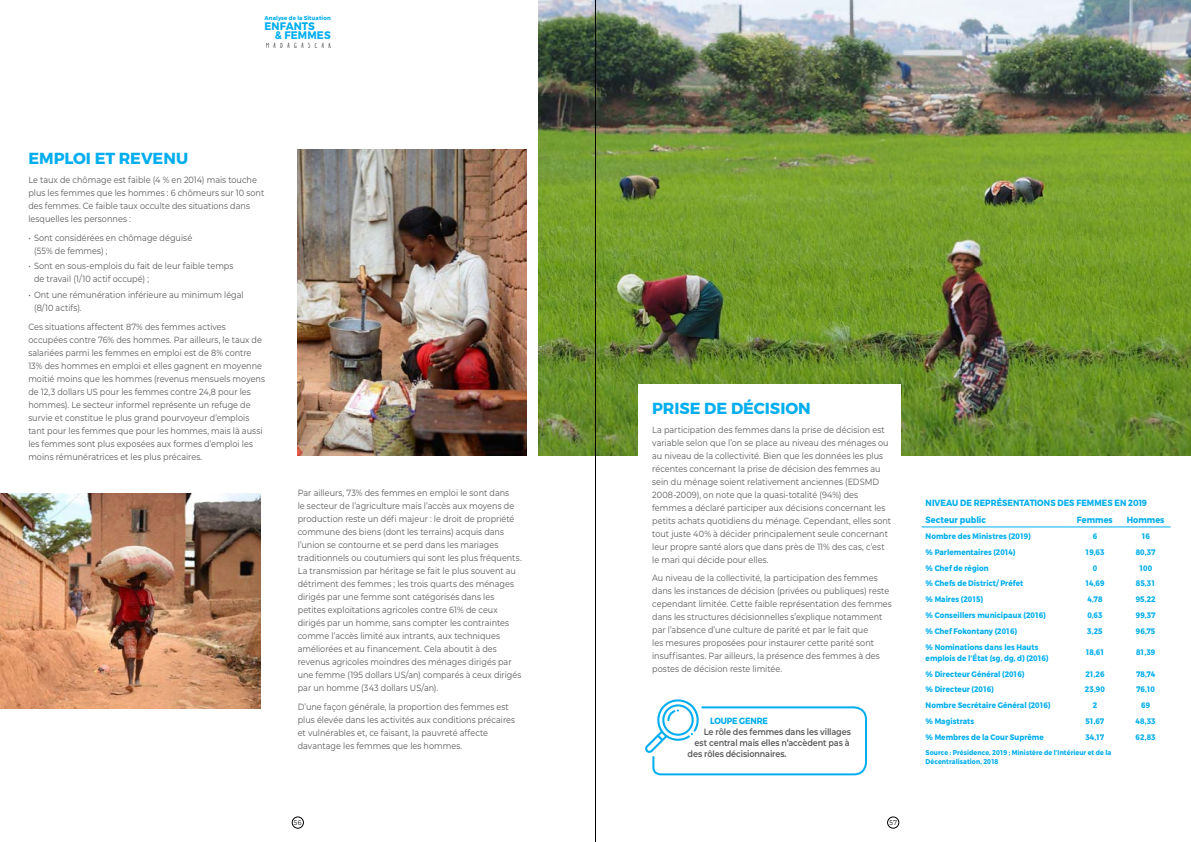
<style>
.page{position:relative;width:1191px;height:842px;background:#fff}
.page>*{position:absolute;margin:0;border:0;box-sizing:border-box;transform-origin:0 0}
.t1{font:700 16px "Montserrat";color:#00aeef}
.t2{font:700 10.9px/8.6px "Montserrat";letter-spacing:.015em;color:#00aeef;scale:.94 1}
.t3{font:9px/13px "Montserrat";color:#58595b;scale:.9 1}
.t4{font:600 9px "Montserrat";letter-spacing:-.015em;color:#58595b;scale:.9 1}
.t5{font:700 9px/16.8px "Montserrat";letter-spacing:.005em;color:#00aeef;scale:.9 1}
.t6{font:700 8px/11px "Montserrat";letter-spacing:.005em;color:#00aeef;scale:.9 1}
.t7{font:700 7px/9px "Montserrat";letter-spacing:.01em;color:#00aeef;scale:.9 1}
.t8{font:7px "Montserrat";color:#000;scale:.88 1}
.t9{font:6px "Super Fantastic";letter-spacing:.755em;color:#000}
.t10{font:700 5.8px "Montserrat";letter-spacing:.025em;color:#00aeef;scale:.94 1}
</style>
<div class="page">
<img style="left:0;top:493px;width:261px;height:216px">
<hr style="left:921px;top:527px;width:148px;height:1px;background:#00aeef">
<hr style="left:1069px;top:527px;width:51px;height:1px;background:#00aeef">
<hr style="left:1120px;top:527px;width:50px;height:1px;background:#00aeef">
<img style="left:298px;top:150px;width:229px;height:305px">
<img style="left:538px;top:0;width:653px;height:455px">
<div style="left:638px;top:384px;width:262px;height:194px;background:#fff"></div>
<svg style="left:645px;top:699px;width:222px;height:77px"></svg>
<div style="left:887px;top:817px;width:12px;height:11px;border:1px solid #000;border-radius:50%"></div>
<div style="left:292px;top:817px;width:11px;height:11px;border:1px solid #000;border-radius:50%"></div>
<hr style="left:595px;top:0;width:1px;height:842px;background:#000">
<p class="t10" style="left:264px;top:15px;width:72px">Analyse de la Situation</p>
<p class="t2" style="left:275px;top:22px;width:53px;text-indent:-10px">Enfants &amp; Femmes</p>
<p class="t9" style="left:266px;top:42px;width:66px">MADAGASCAR</p>
<h1 class="t1" style="left:28px;top:149px;width:161px">Emploi et revenu</h1>
<p class="t3" style="left:28px;top:173px;width:264px">Le taux de chômage est faible (4 % en 2014) mais touche plus les femmes que les hommes : 6 chômeurs sur 10 sont des femmes. Ce faible taux occulte des situations dans lesquelles les personnes :</p>
<p class="t3" style="left:34px;top:231px;width:177px;text-indent:-6px">• Sont considérées en chômage déguisé (55% de femmes) ;</p>
<p class="t3" style="left:34px;top:259px;width:223px;text-indent:-6px">• Sont en sous-emplois du fait de leur faible temps de travail (1/10 actif occupé) ;</p>
<p class="t3" style="left:34px;top:288px;width:234px;text-indent:-6px">• Ont une rémunération inférieure au minimum légal (8/10 actifs).</p>
<p class="t3" style="left:28px;top:320px;width:264px">Ces situations affectent 87% des femmes actives occupées contre 76% des hommes. Par ailleurs, le taux de salariées parmi les femmes en emploi est de 8% contre 13% des hommes en emploi et elles gagnent en moyenne moitié moins que les hommes (revenus mensuels moyens de 12,3 dollars US pour les femmes contre 24,8 pour les hommes). Le secteur informel représente un refuge de survie et constitue le plus grand pourvoyeur d’emplois tant pour les femmes que pour les hommes, mais là aussi les femmes sont plus exposées aux formes d’emploi les moins rémunératrices et les plus précaires.</p>
<p class="t3" style="left:298px;top:486px;width:250px">Par ailleurs, 73% des femmes en emploi le sont dans<br>le secteur de l’agriculture mais l’accès aux moyens de production reste un défi majeur : le droit de propriété commune des biens (dont les terrains) acquis dans l’union se contourne et se perd dans les mariages traditionnels ou coutumiers qui sont les plus fréquents.<br>La transmission par héritage se fait le plus souvent au détriment des femmes ; les trois quarts des ménages dirigés par une femme sont catégorisés dans les petites exploitations agricoles contre 61% de ceux dirigés par un homme, sans compter les contraintes comme l’accès limité aux intrants, aux techniques améliorées et au financement. Cela aboutit à des revenus agricoles moindres des ménages dirigés par une femme (195 dollars US/an) comparés à ceux dirigés par un homme (343 dollars US/an).</p>
<p class="t3" style="left:298px;top:700px;width:243px">D’une façon générale, la proportion des femmes est plus élevée dans les activités aux conditions précaires et vulnérables et, ce faisant, la pauvreté affecte davantage les femmes que les hommes.</p>
<h1 class="t1" style="left:652px;top:398px;width:160px">Prise de décision</h1>
<p class="t3" style="left:652px;top:423px;width:267px">La participation des femmes dans la prise de décision est variable selon que l’on se place au niveau des ménages ou au niveau de la collectivité. Bien que les données les plus récentes concernant la prise de décision des femmes au sein du ménage soient relativement anciennes (EDSMD 2008-2009), on note que la quasi-totalité (94%) des femmes a déclaré participer aux décisions concernant les petits achats quotidiens du ménage. Cependant, elles sont tout juste 40% à décider principalement seule concernant leur propre santé alors que dans près de 11% des cas, c’est le mari qui décide pour elles.</p>
<p class="t3" style="left:652px;top:571px;width:268px">Au niveau de la collectivité, la participation des femmes dans les instances de décision (privées ou publiques) reste cependant limitée. Cette faible représentation des femmes dans les structures décisionnelles s’explique notamment par l’absence d’une culture de parité et par le fait que<br>les mesures proposées pour instaurer cette parité sont insuffisantes. Par ailleurs, la présence des femmes à des postes de décision reste limitée.</p>
<p class="t5" style="left:710px;top:713px;width:66px">Loupe GENRE</p>
<p class="t4" style="left:703px;top:726px;width:165px">Le rôle des femmes dans les villages</p>
<p class="t4" style="left:694px;top:737px;width:174px">est central mais elles n’accèdent pas à</p>
<p class="t4" style="left:687px;top:748px;width:111px">des rôles décisionnaires.</p>
<p class="t8" style="left:294px;top:817px;width:10px">56</p>
<p class="t8" style="left:889px;top:817px;width:10px">57</p>
<p class="t5" style="left:925px;top:495px;width:248px">Niveau de représentations des femmes en 2019<br>Secteur public</p>
<p class="t5" style="left:1077px;top:511px;width:41px">Femmes</p>
<p class="t5" style="left:1126px;top:511px;width:43px">Hommes</p>
<p class="t6" style="left:925px;top:531px;width:118px">Nombre des Ministres (2019)</p>
<p class="t6" style="left:1092px;top:531px;width:6px">6</p>
<p class="t6" style="left:1141px;top:531px;width:11px">16</p>
<p class="t6" style="left:925px;top:546px;width:101px">% Parlementaires (2014)</p>
<p class="t6" style="left:1085px;top:546px;width:22px">19,63</p>
<p class="t6" style="left:1135px;top:546px;width:24px">80,37</p>
<p class="t6" style="left:925px;top:562px;width:71px">% Chef de région</p>
<p class="t6" style="left:1092px;top:562px;width:6px">0</p>
<p class="t6" style="left:1139px;top:562px;width:16px">100</p>
<p class="t6" style="left:925px;top:578px;width:110px">% Chefs de District/ Préfet</p>
<p class="t6" style="left:1085px;top:578px;width:23px">14,69</p>
<p class="t6" style="left:1135px;top:578px;width:23px">85,31</p>
<p class="t6" style="left:925px;top:594px;width:65px">% Maires (2015)</p>
<p class="t6" style="left:1087px;top:594px;width:18px">4,78</p>
<p class="t6" style="left:1135px;top:594px;width:24px">95,22</p>
<p class="t6" style="left:925px;top:610px;width:135px">% Conseillers municipaux (2016)</p>
<p class="t6" style="left:1087px;top:610px;width:18px">0,63</p>
<p class="t6" style="left:1135px;top:610px;width:23px">99,37</p>
<p class="t6" style="left:925px;top:626px;width:103px">% Chef Fokontany (2016)</p>
<p class="t6" style="left:1087px;top:626px;width:19px">3,25</p>
<p class="t6" style="left:1136px;top:626px;width:23px">96,75</p>
<p class="t6" style="left:925px;top:641px;width:138px">% Nominations dans les Hauts emplois de l’État (sg, dg, d) (2016)</p>
<p class="t6" style="left:1085px;top:647px;width:23px">18,61</p>
<p class="t6" style="left:1136px;top:647px;width:23px">81,39</p>
<p class="t6" style="left:925px;top:668px;width:111px">% Directeur Général (2016)</p>
<p class="t6" style="left:1085px;top:668px;width:23px">21,26</p>
<p class="t6" style="left:1136px;top:668px;width:23px">78,74</p>
<p class="t6" style="left:925px;top:684px;width:77px">% Directeur (2016)</p>
<p class="t6" style="left:1085px;top:684px;width:24px">23,90</p>
<p class="t6" style="left:1136px;top:684px;width:22px">76,10</p>
<p class="t6" style="left:925px;top:700px;width:140px">Nombre Secrétaire Général (2016)</p>
<p class="t6" style="left:1092px;top:700px;width:6px">2</p>
<p class="t6" style="left:1141px;top:700px;width:11px">69</p>
<p class="t6" style="left:925px;top:716px;width:56px">% Magistrats</p>
<p class="t6" style="left:1085px;top:716px;width:23px">51,67</p>
<p class="t6" style="left:1135px;top:716px;width:23px">48,33</p>
<p class="t6" style="left:925px;top:732px;width:133px">% Membres de la Cour Suprême</p>
<p class="t6" style="left:1085px;top:732px;width:22px">34,17</p>
<p class="t6" style="left:1135px;top:732px;width:23px">62,83</p>
<p class="t7" style="left:925px;top:748px;width:208px">Source : Présidence, 2019 ; Ministère de l’Intérieur et de la<br>Décentralisation, 2018</p>
</div>
